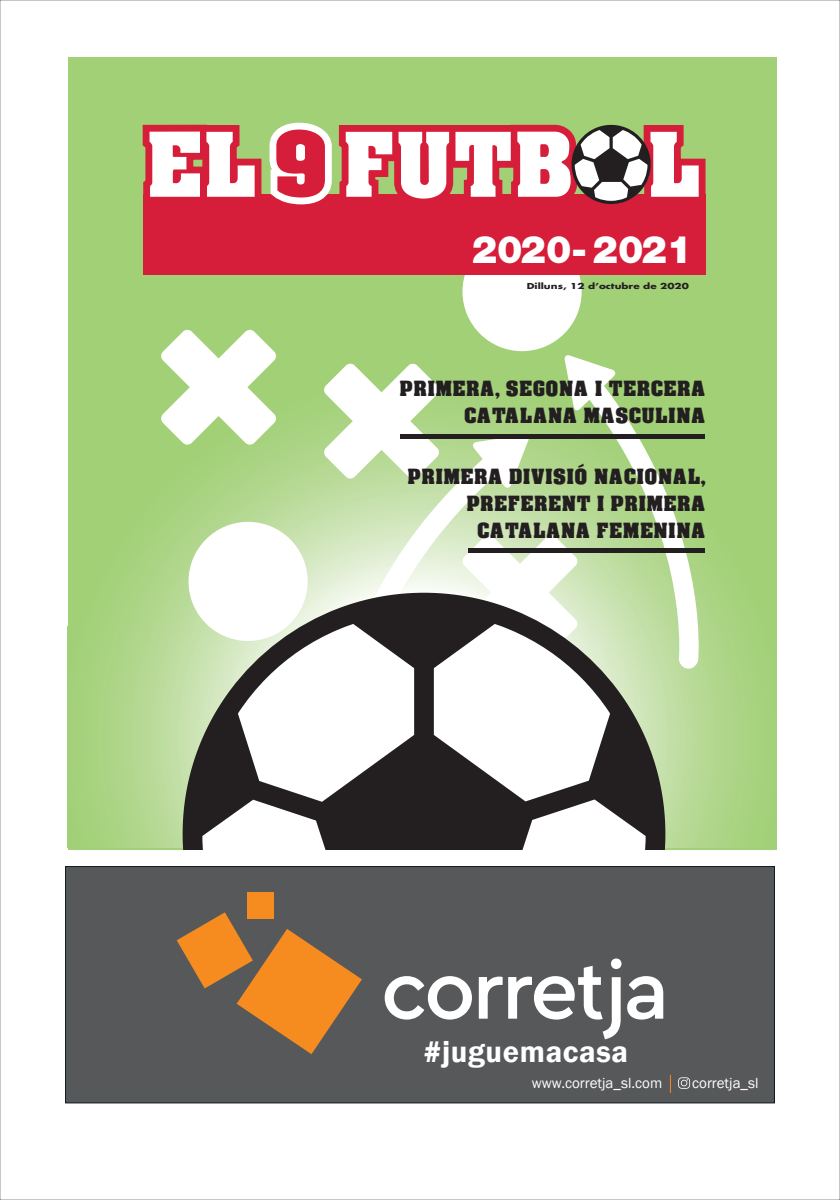
<style>
.page{position:relative;width:840px;height:1200px;background:#fff}
.page>*{position:absolute;margin:0;border:0;box-sizing:border-box;transform-origin:0 0}
.t1{font:85.5px "Acme Font";color:#fff}
.t2{font:900 38px "Helvetica Neue";color:#fff}
.t3{font:600 30.6px "Franklin Gothic";letter-spacing:.02em;color:#fff}
.t4{font:20px/27px "Acme Font";letter-spacing:.015em;color:#231f20;text-align:right}
.t5{font:15px "Franklin Gothic";color:#fff}
.t6{font:700 8px "Futura";color:#231f20;scale:1.3 1}
.s1{color:#d61d39}
</style>
<div class="page">
<div style="left:65px;top:866px;width:709px;height:236px;background:#57585a"></div>
<div style="left:65px;top:866px;width:709px;height:236px;border:1px solid #0f1c22"></div>
<svg style="left:384px;top:976px;width:87px;height:43px"></svg>
<svg style="left:478px;top:976px;width:24px;height:42px"></svg>
<svg style="left:508px;top:958px;width:155px;height:81px"></svg>
<div style="left:247px;top:891px;width:27px;height:27px;background:#f68b1f"></div>
<svg style="left:177px;top:912px;width:185px;height:141px"></svg>
<svg style="left:678px;top:1077px;width:11px;height:11px"></svg>
<div style="left:68px;top:57px;width:708px;height:792px;background:#a1d076"></div>
<svg style="left:96px;top:410px;width:654px;height:437px"></svg>
<svg style="left:160px;top:329px;width:116px;height:116px"></svg>
<svg style="left:323px;top:363px;width:116px;height:116px"></svg>
<svg style="left:529px;top:534px;width:34px;height:58px;background:#f1f5ed"></svg>
<div style="left:188px;top:521px;width:119px;height:119px;background:#fff;border-radius:50%"></div>
<div style="left:462px;top:232px;width:119px;height:119px;background:#fff;border-radius:50%"></div>
<svg style="left:336px;top:434px;width:193px;height:158px;background:#dfeed1"></svg>
<svg style="left:563px;top:355px;width:137px;height:314px"></svg>
<div style="left:143px;top:194px;width:562px;height:81px;background:#d61d39"></div>
<svg style="left:142px;top:122px;width:564px;height:94px"></svg>
<svg style="left:182px;top:592px;width:483px;height:257px;background:#a2a49d"></svg>
<div style="left:400px;top:434px;width:304px;height:5px;background:#231f20"></div>
<div style="left:467px;top:547px;width:237px;height:5px;background:#231f20"></div>
<p class="t1" style="left:146px;top:110px;width:557px">EL <span class="s1">9</span> FUTB L</p>
<p class="t2" style="left:471px;top:226px;width:222px">2020- 2021</p>
<p class="t6" style="left:526px;top:280px;width:126px">Dilluns, 12 d’octubre de 2020</p>
<p class="t4" style="left:399px;top:374px;width:307px">PRIMERA, SEGONA I TERCERA<br>CATALANA MASCULINA</p>
<p class="t4" style="left:407px;top:462px;width:299px">PRIMERA DIVISIÓ NACIONAL,<br>PREFERENT I PRIMERA<br>CATALANA FEMENINA</p>
<p class="t3" style="left:423px;top:1032px;width:206px">#juguemacasa</p>
<p class="t5" style="left:531px;top:1073px;width:132px">www.corretja_sl.com</p>
<p class="t5" style="left:691px;top:1073px;width:68px">corretja_sl</p>
</div>
